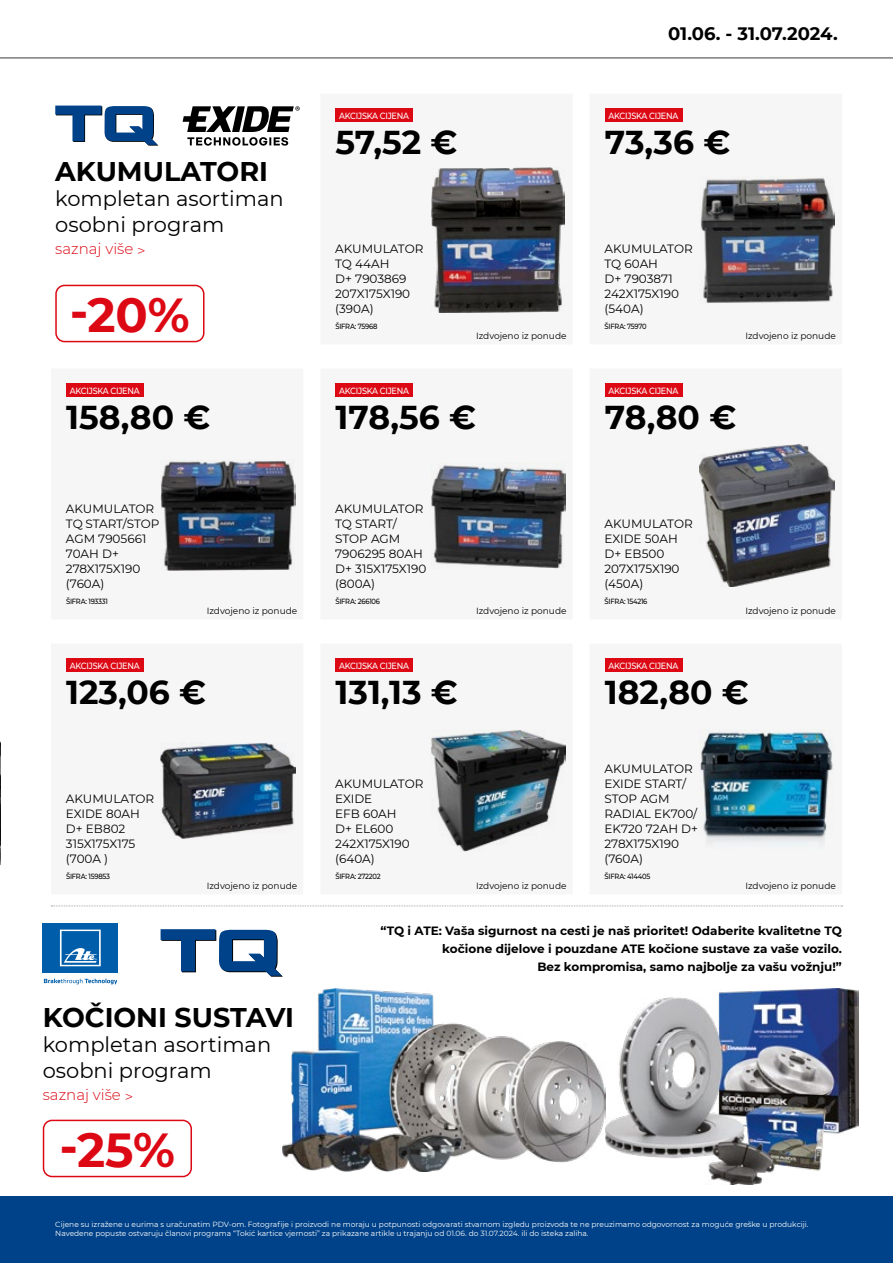
<style>
.page{position:relative;width:893px;height:1263px;background:#fff}
.page>*{position:absolute;margin:0;border:0;box-sizing:border-box;transform-origin:0 0}
.t1{font:700 47.7px "Montserrat";color:#dc0814}
.t2{font:700 33px "Montserrat";color:#000}
.t3{font:700 27px "Montserrat";color:#000}
.t4{font:21px/25.5px "Montserrat";color:#000}
.t5{font:700 18px "Montserrat";letter-spacing:-.005em;color:#000}
.t6{font:300 15px "Montserrat";color:#dc0814}
.t7{font:12px/15px "Montserrat";color:#000}
.t8{font:700 12px/18px "Montserrat";color:#000;text-align:right}
.t9{font:9px "Montserrat";color:#000}
.t10{font:500 9px "Montserrat";letter-spacing:-.03em;color:#fff;scale:.9 1}
.t11{font:7.5px/9px "Montserrat";color:#fff}
.t12{font:500 7.5px "Montserrat";letter-spacing:-.03em;color:#000;scale:.9 1}
</style>
<div class="page">
<div style="left:0;top:1197px;width:893px;height:66px;background:#004289"></div>
<svg style="left:0;top:57px;width:893px;height:1px"></svg>
<img style="left:0;top:741px;width:1px;height:123px">
<svg style="left:51px;top:905px;width:792px;height:1px"></svg>
<div style="left:312px;top:85px;width:269px;height:268px;background:#f6f6f6"></div>
<div style="left:336px;top:109px;width:77px;height:13px;background:#dc0814"></div>
<img style="left:431px;top:168px;width:133px;height:145px">
<div style="left:581px;top:85px;width:269px;height:268px;background:#f6f6f6"></div>
<div style="left:605px;top:109px;width:77px;height:13px;background:#dc0814"></div>
<img style="left:701px;top:176px;width:134px;height:127px">
<div style="left:43px;top:360px;width:269px;height:268px;background:#f6f6f6"></div>
<div style="left:66px;top:384px;width:78px;height:13px;background:#dc0814"></div>
<img style="left:161px;top:460px;width:135px;height:111px">
<div style="left:312px;top:360px;width:269px;height:268px;background:#f6f6f6"></div>
<div style="left:336px;top:384px;width:77px;height:13px;background:#dc0814"></div>
<img style="left:431px;top:463px;width:134px;height:105px">
<div style="left:581px;top:360px;width:269px;height:268px;background:#f6f6f6"></div>
<div style="left:605px;top:384px;width:77px;height:13px;background:#dc0814"></div>
<img style="left:699px;top:445px;width:136px;height:141px">
<div style="left:43px;top:635px;width:269px;height:268px;background:#f6f6f6"></div>
<div style="left:66px;top:658px;width:78px;height:14px;background:#dc0814"></div>
<img style="left:161px;top:743px;width:135px;height:95px">
<div style="left:312px;top:635px;width:269px;height:268px;background:#f6f6f6"></div>
<div style="left:336px;top:658px;width:77px;height:14px;background:#dc0814"></div>
<img style="left:431px;top:729px;width:134px;height:123px">
<div style="left:581px;top:635px;width:269px;height:268px;background:#f6f6f6"></div>
<div style="left:605px;top:658px;width:77px;height:14px;background:#dc0814"></div>
<img style="left:700px;top:730px;width:133px;height:114px">
<div style="left:55px;top:285px;width:149px;height:57px;border:2px solid #dc0814;border-radius:9px"></div>
<svg style="left:55px;top:106px;width:103px;height:40px"></svg>
<svg style="left:161px;top:929px;width:122px;height:48px"></svg>
<svg style="left:183px;top:106px;width:117px;height:40px"></svg>
<div style="left:43px;top:1120px;width:149px;height:57px;border:2px solid #dc0814;border-radius:9px"></div>
<svg style="left:44px;top:979px;width:73px;height:5px"></svg>
<div style="left:43px;top:923px;width:75px;height:49px;background:#005da9"></div>
<svg style="left:60px;top:929px;width:41px;height:37px"></svg>
<img style="left:283px;top:988px;width:323px;height:184px">
<img style="left:606px;top:988px;width:253px;height:196px">
<h3 class="t5" style="left:668px;top:21px;width:171px">01.06. - 31.07.2024.</h3>
<p class="t10" style="left:339px;top:109px;width:79px">AKCIJSKA CIJENA</p>
<p class="t10" style="left:608px;top:109px;width:79px">AKCIJSKA CIJENA</p>
<h2 class="t2" style="left:336px;top:118px;width:124px">57,52 €</h2>
<h2 class="t2" style="left:605px;top:118px;width:127px">73,36 €</h2>
<h3 class="t3" style="left:55px;top:152px;width:214px">AKUMULATORI</h3>
<h3 class="t4" style="left:55px;top:185px;width:230px">kompletan asortiman osobni program</h3>
<p class="t6" style="left:55px;top:239px;width:92px">saznaj više &gt;</p>
<h1 class="t1" style="left:69px;top:280px;width:122px">-20%</h1>
<p class="t7" style="left:335px;top:241px;width:90px">AKUMULATOR<br>TQ 44AH<br>D+ 7903869<br>207X175X190 (390A)</p>
<p class="t12" style="left:335px;top:322px;width:48px">ŠIFRA: 75968</p>
<p class="t9" style="left:476px;top:329px;width:92px">Izdvojeno iz ponude</p>
<p class="t7" style="left:604px;top:241px;width:90px">AKUMULATOR<br>TQ 60AH<br>D+ 7903871<br>242X175X190 (540A)</p>
<p class="t12" style="left:605px;top:322px;width:48px">ŠIFRA: 75970</p>
<p class="t9" style="left:745px;top:329px;width:92px">Izdvojeno iz ponude</p>
<p class="t10" style="left:70px;top:384px;width:79px">AKCIJSKA CIJENA</p>
<p class="t10" style="left:339px;top:384px;width:79px">AKCIJSKA CIJENA</p>
<p class="t10" style="left:608px;top:384px;width:79px">AKCIJSKA CIJENA</p>
<h2 class="t2" style="left:66px;top:393px;width:146px">158,80 €</h2>
<h2 class="t2" style="left:336px;top:393px;width:142px">178,56 €</h2>
<h2 class="t2" style="left:605px;top:393px;width:133px">78,80 €</h2>
<p class="t7" style="left:66px;top:501px;width:95px">AKUMULATOR<br>TQ START/STOP<br>AGM 7905661<br>70AH D+<br>278X175X190 (760A)</p>
<p class="t7" style="left:335px;top:501px;width:93px">AKUMULATOR<br>TQ START/<br>STOP AGM<br>7906295 80AH<br>D+ 315X175X190 (800A)</p>
<p class="t7" style="left:604px;top:516px;width:90px">AKUMULATOR<br>EXIDE 50AH<br>D+ EB500<br>207X175X190 (450A)</p>
<p class="t12" style="left:66px;top:597px;width:48px">ŠIFRA: 193331</p>
<p class="t12" style="left:335px;top:597px;width:51px">ŠIFRA: 266106</p>
<p class="t12" style="left:605px;top:597px;width:49px">ŠIFRA: 154216</p>
<p class="t9" style="left:207px;top:604px;width:92px">Izdvojeno iz ponude</p>
<p class="t9" style="left:476px;top:604px;width:92px">Izdvojeno iz ponude</p>
<p class="t9" style="left:745px;top:604px;width:92px">Izdvojeno iz ponude</p>
<p class="t10" style="left:70px;top:659px;width:79px">AKCIJSKA CIJENA</p>
<p class="t10" style="left:339px;top:659px;width:79px">AKCIJSKA CIJENA</p>
<p class="t10" style="left:608px;top:659px;width:79px">AKCIJSKA CIJENA</p>
<h2 class="t2" style="left:66px;top:668px;width:141px">123,06 €</h2>
<h2 class="t2" style="left:336px;top:668px;width:124px">131,13 €</h2>
<h2 class="t2" style="left:605px;top:668px;width:146px">182,80 €</h2>
<p class="t7" style="left:66px;top:791px;width:90px">AKUMULATOR<br>EXIDE 80AH<br>D+ EB802<br>315X175X175 (700A )</p>
<p class="t7" style="left:335px;top:776px;width:90px">AKUMULATOR<br>EXIDE<br>EFB 60AH<br>D+ EL600<br>242X175X190 (640A)</p>
<p class="t7" style="left:604px;top:761px;width:95px">AKUMULATOR<br>EXIDE START/<br>STOP AGM<br>RADIAL EK700/<br>EK720 72AH D+<br>278X175X190 (760A)</p>
<p class="t12" style="left:66px;top:871px;width:50px">ŠIFRA: 159853</p>
<p class="t12" style="left:335px;top:871px;width:52px">ŠIFRA: 272202</p>
<p class="t12" style="left:605px;top:871px;width:52px">ŠIFRA: 414405</p>
<p class="t9" style="left:207px;top:879px;width:92px">Izdvojeno iz ponude</p>
<p class="t9" style="left:476px;top:879px;width:92px">Izdvojeno iz ponude</p>
<p class="t9" style="left:745px;top:879px;width:92px">Izdvojeno iz ponude</p>
<p class="t8" style="left:380px;top:921px;width:463px">“TQ i ATE: Vaša sigurnost na cesti je naš prioritet! Odaberite kvalitetne TQ kočione dijelove i pouzdane ATE kočione sustave za vaše vozilo.<br>Bez kompromisa, samo najbolje za vašu vožnju!”</p>
<h3 class="t3" style="left:43px;top:998px;width:253px">KOČIONI SUSTAVI</h3>
<h3 class="t4" style="left:43px;top:1031px;width:230px">kompletan asortiman osobni program</h3>
<p class="t6" style="left:43px;top:1085px;width:92px">saznaj više &gt;</p>
<h1 class="t1" style="left:59px;top:1115px;width:117px">-25%</h1>
<p class="t11" style="left:55px;top:1219px;width:755px">Cijene su izražene u eurima s uračunatim PDV-om. Fotografije i proizvodi ne moraju u potpunosti odgovarati stvarnom izgledu proizvoda te ne preuzimamo odgovornost za moguće greške u produkciji.<br>Navedene popuste ostvaruju članovi programa “Tokić kartice vjernosti” za prikazane artikle u trajanju od 01.06. do 31.07.2024. ili do isteka zaliha.</p>
</div>
